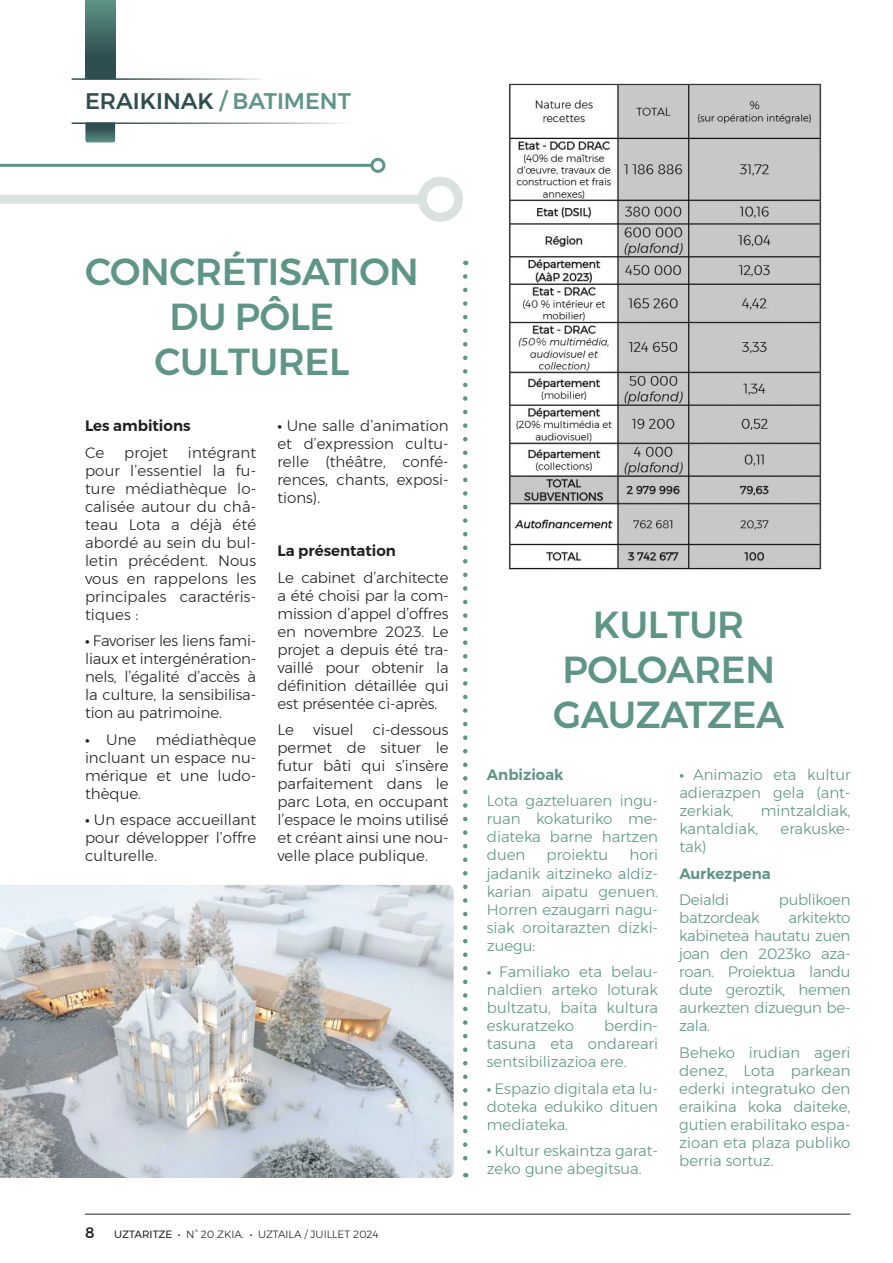
<style>
.page{position:relative;width:893px;height:1263px;background:#fff}
.page>*{position:absolute;margin:0;border:0;box-sizing:border-box;transform-origin:0 0}
.t1{font:500 37.5px "Montserrat";letter-spacing:-.01em;color:#5e9586}
.t2{font:500 22.5px "Montserrat";color:#2f4e4f}
.t3{font:300 15px/18px "Montserrat";color:#231f20;text-align:justify}
.t4{font:300 15px/18px "Montserrat";color:#5e9586;text-align:justify}
.t5{font:600 15px "Montserrat";color:#231f20}
.t6{font:300 15px "Montserrat";letter-spacing:-.02em;color:#5e9586}
.t7{font:600 15px "Montserrat";color:#5e9586}
.t8{font:500 15px "Montserrat";color:#231f20}
.t9{font:300 10.5px "Montserrat";color:#231f20}
.s1{color:#5e9586}
.s2{font-weight:600}
.s3{font-weight:400}
</style>
<div class="page">
<hr style="left:85px;top:1214px;width:765px;height:1px;background:#231f20">
<svg style="left:463px;top:276px;width:4px;height:901px"></svg>
<hr style="left:0;top:164px;width:372px;height:3px;background:#5e9586">
<div style="left:370px;top:158px;width:15px;height:15px;border:3px solid #5e9586;border-radius:50%"></div>
<div style="left:0;top:195px;width:422px;height:9px;background:#d9e2de"></div>
<div style="left:418px;top:177px;width:45px;height:45px;border:9px solid #d9e2de;border-radius:50%"></div>
<div style="left:85px;top:0;width:30px;height:78px;background:linear-gradient(to bottom,#5a8e82,#274146)"></div>
<svg style="left:85px;top:124px;width:30px;height:18px"></svg>
<img style="left:0;top:885px;width:454px;height:293px">
<img style="left:508px;top:83px;width:314px;height:487px">
<p class="t2" style="left:85px;top:83px;width:267px">ERAIKINAK <span class="s1">/ BATIMENT</span></p>
<p class="t1" style="left:85px;top:242px;width:335px">CONCRÉTISATION</p>
<p class="t1" style="left:169px;top:287px;width:166px">DU PÔLE</p>
<p class="t1" style="left:155px;top:332px;width:196px">CULTUREL</p>
<p class="t5" style="left:85px;top:414px;width:107px">Les ambitions</p>
<p class="t3" style="left:85px;top:443px;width:21px">Ce</p>
<p class="t3" style="left:124px;top:443px;width:45px">projet</p>
<p class="t3" style="left:85px;top:443px;width:173px;text-indent:103px">intégrant pour l’essentiel la fu&shy;ture médiathèque lo&shy;calisée autour du châ&shy;teau Lota a déjà été abordé au sein du bul&shy;letin précédent. Nous vous en rappelons les principales caractéris&shy;tiques :</p>
<p class="t3" style="left:85px;top:632px;width:173px"><span class="s2">•</span> Favoriser les liens fami&shy;liaux et intergénération&shy;nels, l’égalité d’accès à la culture, la sensibilisa&shy;tion au patrimoine.</p>
<p class="t3" style="left:85px;top:730px;width:53px"><span class="s2">•</span> Une</p>
<p class="t3" style="left:85px;top:730px;width:173px;text-indent:71px">médiathèque incluant un espace nu&shy;mérique et une ludo&shy;thèque.</p>
<p class="t3" style="left:85px;top:811px;width:173px"><span class="s2">•</span> Un espace accueillant pour développer l’offre culturelle.</p>
<p class="t3" style="left:277px;top:417px;width:173px"><span class="s2">•</span> Une salle d’animation et d’expression cultu&shy;relle (théâtre, confé&shy;rences, chants, exposi&shy;tions).</p>
<p class="t5" style="left:277px;top:539px;width:120px">La présentation</p>
<p class="t3" style="left:277px;top:568px;width:173px">Le cabinet d’architecte a été choisi par la com&shy;mission d’appel d’offres en novembre 2023. Le projet a depuis été tra&shy;vaillé pour obtenir la définition détaillée qui est présentée ci-après.</p>
<p class="t3" style="left:277px;top:721px;width:18px">Le</p>
<p class="t3" style="left:313px;top:721px;width:42px">visuel</p>
<p class="t3" style="left:277px;top:721px;width:173px;text-indent:95px">ci-dessous permet de situer le futur bâti qui s’insère parfaitement dans le parc Lota, en occupant l’espace le moins utilisé et créant ainsi une nou&shy;velle place publique.</p>
<p class="t8" style="left:85px;top:1221px;width:11px">8</p>
<p class="t9" style="left:114px;top:1227px;width:266px"><span class="s3">UZTARITZE •</span> N° 20 ZKIA. <span class="s3">•</span> UZTAILA / JUILLET 2024</p>
<p class="t1" style="left:593px;top:596px;width:153px">KULTUR</p>
<p class="t1" style="left:562px;top:641px;width:214px">POLOAREN</p>
<p class="t1" style="left:553px;top:686px;width:232px">GAUZATZEA</p>
<p class="t7" style="left:487px;top:763px;width:78px">Anbizioak</p>
<p class="t4" style="left:487px;top:792px;width:173px">Lota gazteluaren ingu&shy;ruan kokaturiko me&shy;diateka barne hartzen duen</p>
<p class="t4" style="left:487px;top:846px;width:173px;text-indent:143px">hori jadanik aitzineko aldiz&shy;karian aipatu genuen.<br>Horren ezaugarri nagu&shy;siak oroitarazten dizki&shy;zuegu:</p>
<p class="t4" style="left:487px;top:962px;width:173px"><span class="s2">•</span> Familiako eta belau&shy;naldien arteko loturak bultzatu, baita kultura eskuratzeko</p>
<p class="t4" style="left:547px;top:846px;width:63px">proiektu</p>
<p class="t4" style="left:487px;top:1016px;width:173px;text-indent:117px">berdin&shy;tasuna eta ondareari sentsibilizazioa ere.</p>
<p class="t4" style="left:487px;top:1079px;width:173px"><span class="s2">•</span> Espazio digitala eta lu&shy;doteka edukiko dituen mediateka.</p>
<p class="t4" style="left:487px;top:1141px;width:173px"><span class="s2">•</span> Kultur eskaintza garat&shy;zeko gune abegitsua.</p>
<p class="t4" style="left:679px;top:765px;width:173px"><span class="s2">•</span> Animazio eta kultur adierazpen gela (ant&shy;zerkiak,</p>
<p class="t4" style="left:761px;top:801px;width:91px">mintzaldiak,</p>
<p class="t4" style="left:679px;top:819px;width:81px">kantaldiak,</p>
<p class="t4" style="left:781px;top:819px;width:71px">erakuske-</p>
<p class="t4" style="left:679px;top:837px;width:29px">tak)</p>
<p class="t7" style="left:679px;top:861px;width:93px">Aurkezpena</p>
<p class="t6" style="left:679px;top:888px;width:51px">Deialdi</p>
<p class="t6" style="left:779px;top:888px;width:73px">publikoen</p>
<p class="t6" style="left:679px;top:906px;width:82px">batzordeak</p>
<p class="t4" style="left:679px;top:908px;width:173px;text-indent:109px">arkitekto kabinetea hautatu zuen joan den 2023ko aza&shy;roan. Proiektua landu dute geroztik, hemen aurkezten dizuegun be&shy;zala.</p>
<p class="t4" style="left:679px;top:1043px;width:173px">Beheko irudian ageri denez, Lota parkean ederki integratuko den eraikina koka daiteke, gutien erabilitako espa&shy;zioan eta plaza publiko berria sortuz.</p>
</div>
